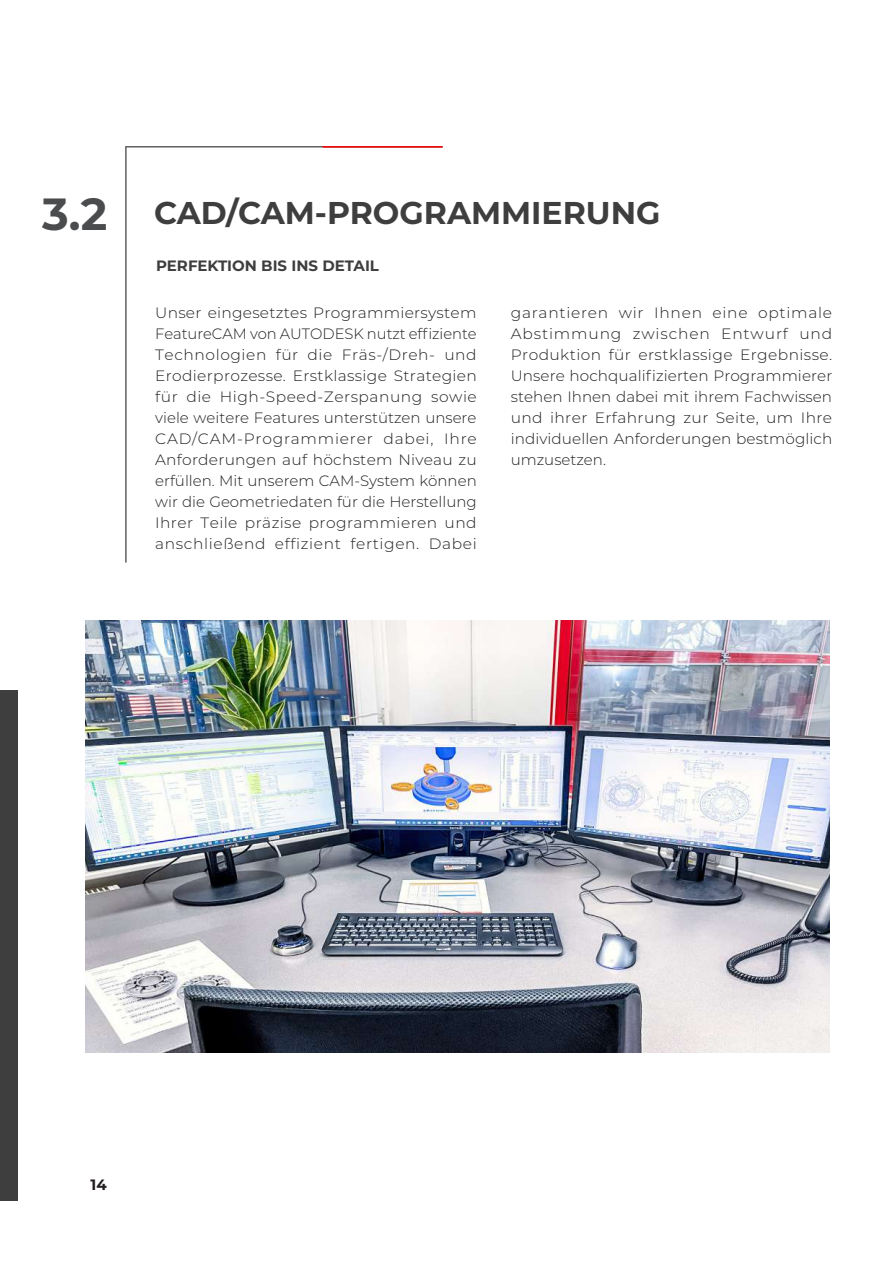
<style>
.page{position:relative;width:893px;height:1263px;background:#fff}
.page>*{position:absolute;margin:0;border:0;box-sizing:border-box;transform-origin:0 0}
.t1{font:700 31.5px "Montserrat";color:#3e3e3f}
.t2{font:300 15px/21px "Montserrat";letter-spacing:.015em;color:#231f20;text-align:justify}
.t3{font:700 15px "Montserrat";color:#3e3e3f}
.t4{font:700 15px "Montserrat";color:#231f20}
.s1{font-size:45px;color:#4b4c4d}
</style>
<div class="page">
<div style="left:0;top:690px;width:17px;height:510px;background:#3e3e3f"></div>
<img style="left:85px;top:621px;width:744px;height:432px">
<hr style="left:125px;top:146px;width:318px;height:2px;background:#606063">
<hr style="left:125px;top:147px;width:2px;height:415px;background:#606063">
<hr style="left:323px;top:146px;width:120px;height:2px;background:#f00">
<h1 class="t1" style="left:42px;top:190px;width:620px"><span class="s1">3.2</span> CAD/CAM-PROGRAMMIERUNG</h1>
<p class="t3" style="left:156px;top:255px;width:224px">PERFEKTION BIS INS DETAIL</p>
<p class="t2" style="left:155px;top:302px;width:323px">Unser eingesetztes Programmiersystem FeatureCAM von AUTODESK nutzt effiziente Technologien für die Fräs-/Dreh- und Erodierprozesse. Erstklassige Strategien für die High-Speed-Zerspanung sowie viele weitere Features unterstützen unsere CAD/CAM-Programmierer dabei, Ihre Anforderungen auf höchstem Niveau zu erfüllen. Mit unserem CAM-System können wir die Geometriedaten für die Herstellung Ihrer Teile präzise programmieren und anschließend effizient fertigen. Dabei</p>
<p class="t2" style="left:511px;top:302px;width:323px">garantieren wir Ihnen eine optimale Abstimmung zwischen Entwurf und Produktion für erstklassige Ergebnisse.<br>Unsere hochqualifizierten Programmierer stehen Ihnen dabei mit ihrem Fachwissen und ihrer Erfahrung zur Seite, um Ihre individuellen Anforderungen bestmöglich umzusetzen.</p>
<p class="t4" style="left:91px;top:1173px;width:18px">14</p>
</div>
